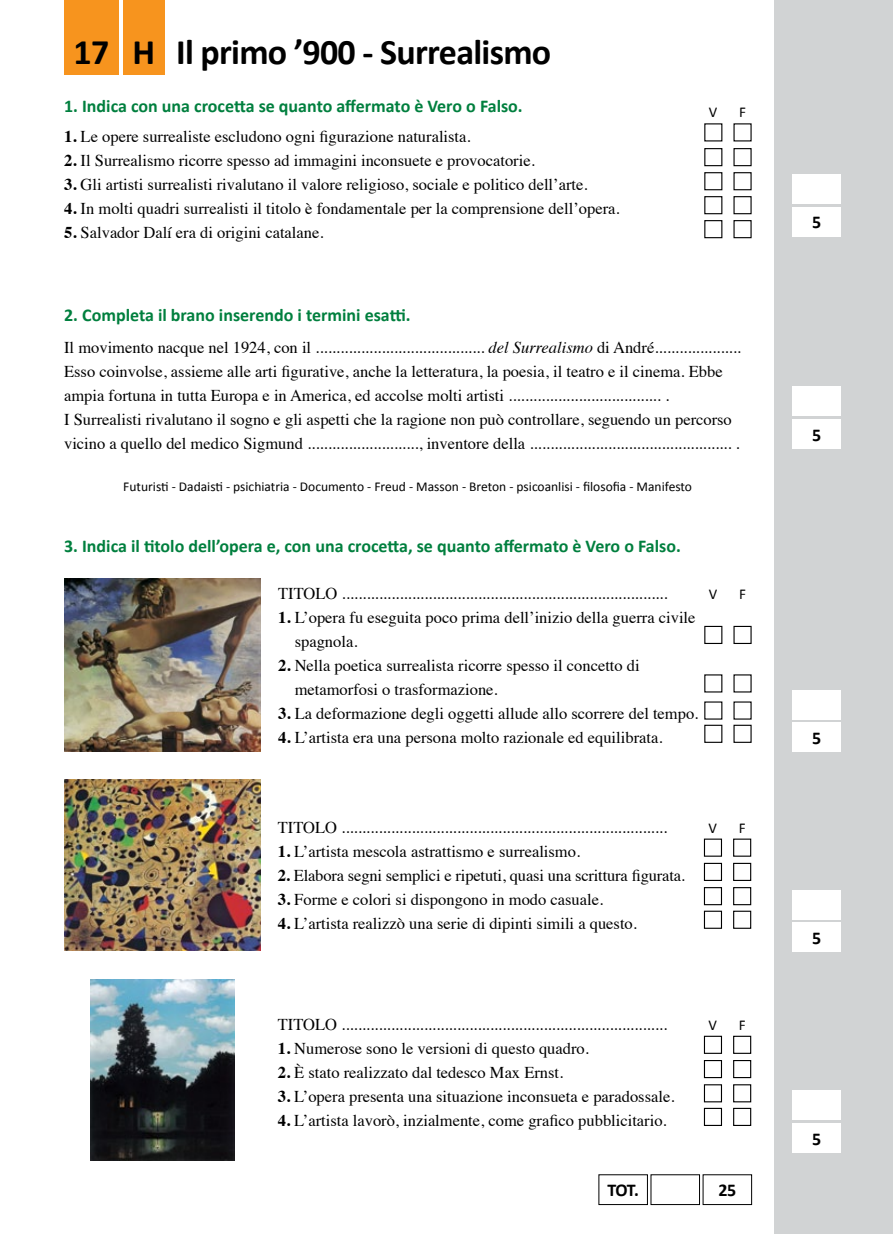
<style>
.page{position:relative;width:893px;height:1234px;background:#fff}
.page>*{position:absolute;margin:0;border:0;box-sizing:border-box;transform-origin:0 0}
.t1{font:700 36px "Calibri";letter-spacing:-.02em;color:#000}
.t2{font:700 18px "Calibri";color:#007f3e}
.t3{font:700 18px "Calibri";color:#000}
.t4{font:16.5px/24px "Times";color:#000}
.t5{font:15px "Calibri";color:#000}
.t6{font:13.5px "Calibri";color:#000}
.s1{font-weight:700}
.s2{font-style:italic}
</style>
<div class="page">
<div style="left:775px;top:0;width:118px;height:1233px;background:#d1d3d4"></div>
<div style="left:792px;top:722px;width:49px;height:29px;background:#fff"></div>
<div style="left:792px;top:922px;width:49px;height:30px;background:#fff"></div>
<div style="left:792px;top:1122px;width:49px;height:30px;background:#fff"></div>
<div style="left:792px;top:689px;width:49px;height:30px;background:#fff"></div>
<div style="left:792px;top:889px;width:49px;height:30px;background:#fff"></div>
<div style="left:792px;top:1090px;width:49px;height:29px;background:#fff"></div>
<div style="left:64px;top:0;width:55px;height:74px;background:#f7941e"></div>
<div style="left:123px;top:0;width:41px;height:74px;background:#f7941e"></div>
<div style="left:792px;top:174px;width:49px;height:30px;background:#fff"></div>
<div style="left:792px;top:206px;width:49px;height:30px;background:#fff"></div>
<div style="left:792px;top:386px;width:49px;height:30px;background:#fff"></div>
<div style="left:792px;top:419px;width:49px;height:29px;background:#fff"></div>
<div style="left:733px;top:625px;width:19px;height:19px;border:1px solid #000"></div>
<div style="left:733px;top:148px;width:19px;height:18px;border:1px solid #000"></div>
<div style="left:704px;top:625px;width:18px;height:19px;border:1px solid #000"></div>
<div style="left:704px;top:148px;width:18px;height:18px;border:1px solid #000"></div>
<div style="left:733px;top:172px;width:19px;height:18px;border:1px solid #000"></div>
<div style="left:733px;top:196px;width:19px;height:18px;border:1px solid #000"></div>
<div style="left:733px;top:220px;width:19px;height:18px;border:1px solid #000"></div>
<div style="left:704px;top:172px;width:18px;height:18px;border:1px solid #000"></div>
<div style="left:704px;top:196px;width:18px;height:18px;border:1px solid #000"></div>
<div style="left:704px;top:220px;width:18px;height:18px;border:1px solid #000"></div>
<img style="left:64px;top:578px;width:197px;height:173px">
<img style="left:64px;top:779px;width:197px;height:171px">
<img style="left:90px;top:979px;width:145px;height:180px">
<div style="left:733px;top:838px;width:18px;height:18px;border:1px solid #000"></div>
<div style="left:733px;top:1035px;width:18px;height:18px;border:1px solid #000"></div>
<div style="left:733px;top:862px;width:18px;height:18px;border:1px solid #000"></div>
<div style="left:733px;top:1059px;width:18px;height:18px;border:1px solid #000"></div>
<div style="left:733px;top:886px;width:18px;height:19px;border:1px solid #000"></div>
<div style="left:733px;top:1083px;width:18px;height:19px;border:1px solid #000"></div>
<div style="left:733px;top:910px;width:18px;height:18px;border:1px solid #000"></div>
<div style="left:733px;top:1107px;width:18px;height:18px;border:1px solid #000"></div>
<div style="left:704px;top:838px;width:18px;height:18px;border:1px solid #000"></div>
<div style="left:704px;top:1035px;width:18px;height:18px;border:1px solid #000"></div>
<div style="left:704px;top:862px;width:18px;height:18px;border:1px solid #000"></div>
<div style="left:704px;top:1059px;width:18px;height:18px;border:1px solid #000"></div>
<div style="left:704px;top:886px;width:18px;height:19px;border:1px solid #000"></div>
<div style="left:704px;top:1083px;width:18px;height:19px;border:1px solid #000"></div>
<div style="left:704px;top:910px;width:18px;height:18px;border:1px solid #000"></div>
<div style="left:704px;top:1107px;width:18px;height:18px;border:1px solid #000"></div>
<h1 class="t1" style="left:73px;top:30px;width:37px">17</h1>
<h1 class="t1" style="left:176px;top:30px;width:377px">Il primo ’900 - Surrealismo</h1>
<h1 class="t1" style="left:133px;top:30px;width:24px">H</h1>
<p class="t2" style="left:64px;top:94px;width:460px">1. Indica con una crocetta se quanto affermato è Vero o Falso.</p>
<p class="t4" style="left:64px;top:123px;width:408px"><span class="s1">1.</span> Le opere surrealiste escludono ogni figurazione naturalista.</p>
<p class="t4" style="left:64px;top:147px;width:472px"><span class="s1">2.</span> Il Surrealismo ricorre spesso ad immagini inconsuete e provocatorie.</p>
<p class="t4" style="left:64px;top:171px;width:525px"><span class="s1">3.</span> Gli artisti surrealisti rivalutano il valore religioso, sociale e politico dell’arte.</p>
<p class="t4" style="left:64px;top:195px;width:557px"><span class="s1">4.</span> In molti quadri surrealisti il titolo è fondamentale per la comprensione dell’opera.</p>
<p class="t4" style="left:64px;top:219px;width:261px"><span class="s1">5.</span> Salvador Dalí era di origini catalane.</p>
<p class="t5" style="left:709px;top:103px;width:10px">V</p>
<p class="t5" style="left:739px;top:103px;width:8px">F</p>
<p class="t2" style="left:64px;top:303px;width:348px">2. Completa il brano inserendo i termini esatti.</p>
<p class="t4" style="left:64px;top:334px;width:678px">Il movimento nacque nel 1924, con il ......................................... <span class="s2">del Surrealismo</span> di André.....................<br>Esso coinvolse, assieme alle arti figurative, anche la letteratura, la poesia, il teatro e il cinema. Ebbe ampia fortuna in tutta Europa e in America, ed accolse molti artisti ..................................... .<br>I Surrealisti rivalutano il sogno e gli aspetti che la ragione non può controllare, seguendo un percorso vicino a quello del medico Sigmund ..........................., inventore della ................................................. .</p>
<p class="t6" style="left:123px;top:478px;width:570px">Futuristi - Dadaisti - psichiatria - Documento - Freud - Masson - Breton - psicoanlisi - filosofia - Manifesto</p>
<p class="t2" style="left:64px;top:534px;width:618px">3. Indica il titolo dell’opera e, con una crocetta, se quanto affermato è Vero o Falso.</p>
<p class="t4" style="left:278px;top:579px;width:391px">TITOLO ...............................................................................</p>
<p class="t5" style="left:739px;top:584px;width:8px">F</p>
<p class="t4" style="left:295px;top:603px;width:402px;text-indent:-16px"><span class="s1">1.</span> L’opera fu eseguita poco prima dell’inizio della guerra civile spagnola.</p>
<p class="t4" style="left:295px;top:651px;width:347px;text-indent:-16px"><span class="s1">2.</span> Nella poetica surrealista ricorre spesso il concetto di metamorfosi o trasformazione.</p>
<p class="t4" style="left:278px;top:699px;width:422px"><span class="s1">3.</span> La deformazione degli oggetti allude allo scorrere del tempo.</p>
<p class="t4" style="left:278px;top:723px;width:386px"><span class="s1">4.</span> L’artista era una persona molto razionale ed equilibrata.</p>
<p class="t5" style="left:709px;top:584px;width:10px">V</p>
<p class="t4" style="left:278px;top:813px;width:391px">TITOLO ...............................................................................</p>
<p class="t4" style="left:278px;top:837px;width:304px"><span class="s1">1.</span> L’artista mescola astrattismo e surrealismo.</p>
<p class="t4" style="left:278px;top:861px;width:409px"><span class="s1">2.</span> Elabora segni semplici e ripetuti, quasi una scrittura figurata.</p>
<p class="t4" style="left:278px;top:885px;width:327px"><span class="s1">3.</span> Forme e colori si dispongono in modo casuale.</p>
<p class="t4" style="left:278px;top:909px;width:361px"><span class="s1">4.</span> L’artista realizzò una serie di dipinti simili a questo.</p>
<p class="t5" style="left:708px;top:818px;width:10px">V</p>
<p class="t5" style="left:739px;top:818px;width:8px">F</p>
<p class="t4" style="left:278px;top:1010px;width:391px">TITOLO ...............................................................................</p>
<p class="t4" style="left:278px;top:1034px;width:313px"><span class="s1">1.</span> Numerose sono le versioni di questo quadro.</p>
<p class="t4" style="left:278px;top:1058px;width:287px"><span class="s1">2.</span> È stato realizzato dal tedesco Max Ernst.</p>
<p class="t4" style="left:278px;top:1082px;width:398px"><span class="s1">3.</span> L’opera presenta una situazione inconsueta e paradossale.</p>
<p class="t4" style="left:278px;top:1106px;width:390px"><span class="s1">4.</span> L’artista lavorò, inzialmente, come grafico pubblicitario.</p>
<p class="t5" style="left:708px;top:1015px;width:10px">V</p>
<p class="t5" style="left:739px;top:1015px;width:8px">F</p>
<p class="t3" style="left:607px;top:1178px;width:33px">TOT.</p>
<p class="t3" style="left:718px;top:1178px;width:19px">25</p>
<p class="t3" style="left:812px;top:211px;width:11px">5</p>
<p class="t3" style="left:812px;top:423px;width:11px">5</p>
<p class="t3" style="left:812px;top:726px;width:11px">5</p>
<p class="t3" style="left:812px;top:926px;width:11px">5</p>
<p class="t3" style="left:812px;top:1127px;width:11px">5</p>
</div>
